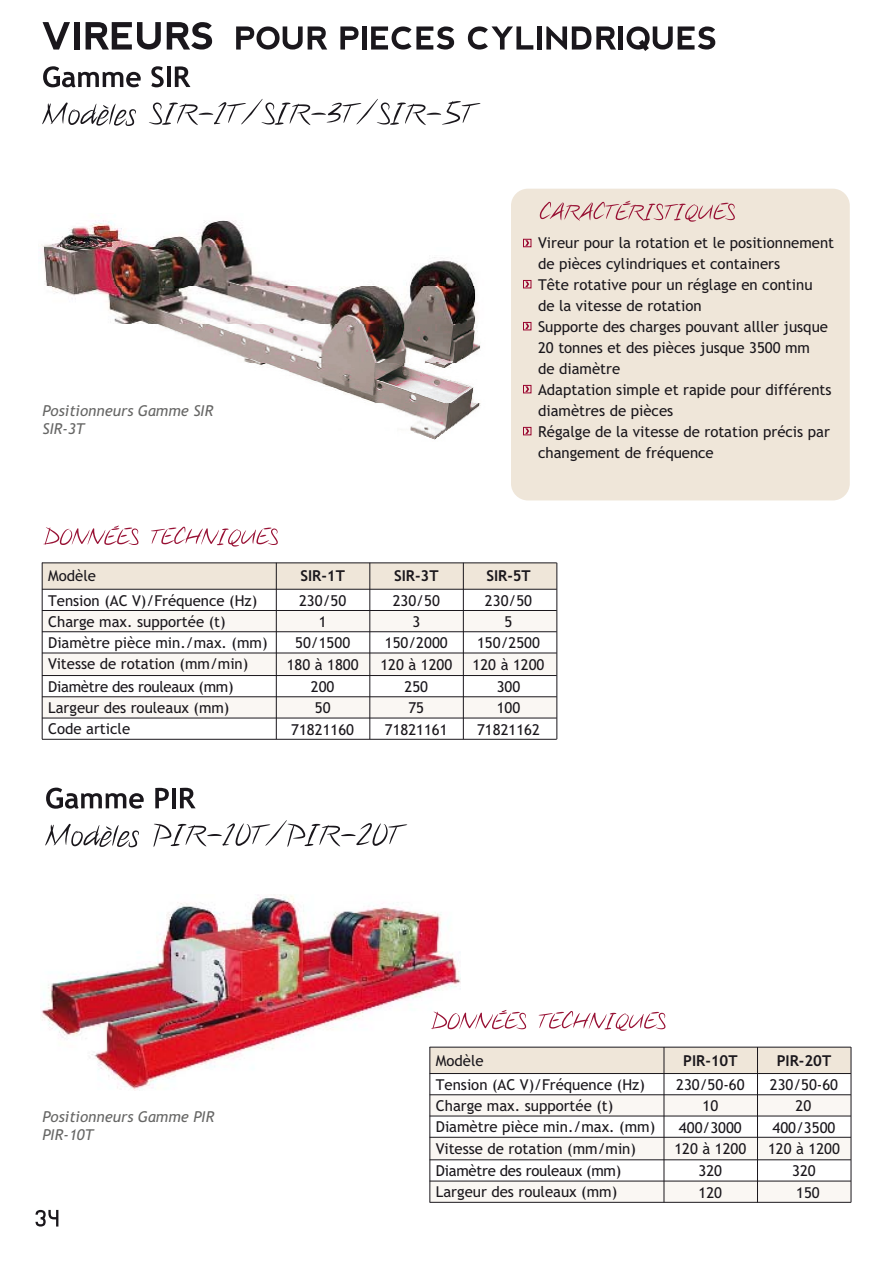
<style>
.page{position:relative;width:893px;height:1263px;background:#fff}
.page>*{position:absolute;margin:0;border:0;box-sizing:border-box;transform-origin:0 0}
.t1{font:15px/21px "Trebuchet MS";color:#1a171c}
.t2{font:italic 15px/18px "Trebuchet MS";color:#666665}
.t3{font:700 15px "Trebuchet MS";color:#1a171c}
</style>
<div class="page">
<svg style="left:36px;top:1210px;width:22px;height:17px"></svg>
<img style="left:41px;top:220px;width:440px;height:220px">
<img style="left:41px;top:895px;width:419px;height:195px">
<div style="left:511px;top:189px;width:339px;height:311px;background:#efe6d9;border-radius:17px"></div>
<svg style="left:540px;top:201px;width:195px;height:21px"></svg>
<svg style="left:526px;top:241px;width:3px;height:4px"></svg>
<div style="left:523px;top:239px;width:8px;height:8px;border:1px solid #99042e"></div>
<svg style="left:526px;top:282px;width:3px;height:4px"></svg>
<div style="left:523px;top:280px;width:8px;height:8px;border:1px solid #99042e"></div>
<svg style="left:526px;top:324px;width:3px;height:4px"></svg>
<div style="left:523px;top:322px;width:8px;height:8px;border:1px solid #99042e"></div>
<svg style="left:526px;top:387px;width:3px;height:4px"></svg>
<div style="left:523px;top:385px;width:8px;height:8px;border:1px solid #99042e"></div>
<svg style="left:526px;top:429px;width:3px;height:4px"></svg>
<div style="left:523px;top:427px;width:8px;height:8px;border:1px solid #99042e"></div>
<svg style="left:43px;top:22px;width:27px;height:28px"></svg>
<div style="left:75px;top:22px;width:5px;height:28px;background:#1a171c"></div>
<svg style="left:86px;top:22px;width:75px;height:28px"></svg>
<svg style="left:167px;top:22px;width:45px;height:28px"></svg>
<svg style="left:236px;top:26px;width:91px;height:24px"></svg>
<svg style="left:340px;top:26px;width:18px;height:24px"></svg>
<hr style="left:362px;top:26px;width:4px;height:24px;background:#1a171c">
<svg style="left:371px;top:26px;width:83px;height:24px"></svg>
<svg style="left:468px;top:26px;width:65px;height:24px"></svg>
<div style="left:537px;top:26px;width:5px;height:24px;background:#1a171c"></div>
<svg style="left:546px;top:26px;width:70px;height:24px"></svg>
<div style="left:618px;top:26px;width:5px;height:24px;background:#1a171c"></div>
<svg style="left:626px;top:26px;width:89px;height:25px"></svg>
<svg style="left:43px;top:66px;width:98px;height:21px"></svg>
<svg style="left:151px;top:66px;width:13px;height:21px"></svg>
<hr style="left:167px;top:67px;width:4px;height:20px;background:#1a171c">
<svg style="left:175px;top:66px;width:15px;height:21px"></svg>
<svg style="left:42px;top:103px;width:94px;height:23px"></svg>
<svg style="left:149px;top:99px;width:332px;height:26px"></svg>
<svg style="left:46px;top:788px;width:98px;height:21px"></svg>
<svg style="left:155px;top:788px;width:14px;height:20px"></svg>
<hr style="left:172px;top:788px;width:4px;height:20px;background:#1a171c">
<svg style="left:180px;top:788px;width:16px;height:20px"></svg>
<svg style="left:45px;top:824px;width:94px;height:23px"></svg>
<svg style="left:154px;top:820px;width:253px;height:27px"></svg>
<div style="left:43px;top:564px;width:514px;height:25px;background:#efe6d9"></div>
<div style="left:43px;top:611px;width:514px;height:20px;background:#faf7f3"></div>
<div style="left:43px;top:654px;width:514px;height:21px;background:#faf7f3"></div>
<div style="left:43px;top:698px;width:514px;height:20px;background:#faf7f3"></div>
<hr style="left:42px;top:563px;width:515px;height:1px;background:#1a171c">
<hr style="left:42px;top:563px;width:1px;height:176px;background:#1a171c">
<hr style="left:557px;top:563px;width:1px;height:176px;background:#1a171c">
<hr style="left:463px;top:563px;width:1px;height:176px;background:#1a171c">
<hr style="left:370px;top:563px;width:1px;height:176px;background:#1a171c">
<hr style="left:276px;top:563px;width:1px;height:176px;background:#1a171c">
<hr style="left:42px;top:589px;width:515px;height:1px;background:#1a171c">
<hr style="left:42px;top:610px;width:515px;height:1px;background:#1a171c">
<hr style="left:42px;top:631px;width:515px;height:1px;background:#1a171c">
<hr style="left:42px;top:653px;width:515px;height:1px;background:#1a171c">
<hr style="left:42px;top:675px;width:515px;height:1px;background:#1a171c">
<hr style="left:42px;top:697px;width:515px;height:1px;background:#1a171c">
<hr style="left:42px;top:718px;width:515px;height:1px;background:#1a171c">
<hr style="left:42px;top:739px;width:515px;height:1px;background:#1a171c">
<svg style="left:43px;top:526px;width:95px;height:19px"></svg>
<svg style="left:151px;top:527px;width:127px;height:20px"></svg>
<div style="left:431px;top:1048px;width:420px;height:25px;background:#efe6d9"></div>
<div style="left:431px;top:1096px;width:420px;height:20px;background:#faf7f3"></div>
<div style="left:431px;top:1138px;width:420px;height:21px;background:#faf7f3"></div>
<div style="left:431px;top:1182px;width:420px;height:20px;background:#faf7f3"></div>
<hr style="left:430px;top:1047px;width:421px;height:1px;background:#1a171c">
<hr style="left:430px;top:1047px;width:1px;height:155px;background:#1a171c">
<hr style="left:851px;top:1047px;width:1px;height:155px;background:#1a171c">
<hr style="left:757px;top:1047px;width:1px;height:155px;background:#1a171c">
<hr style="left:664px;top:1047px;width:1px;height:155px;background:#1a171c">
<hr style="left:430px;top:1073px;width:421px;height:1px;background:#1a171c">
<hr style="left:430px;top:1095px;width:421px;height:1px;background:#1a171c">
<hr style="left:430px;top:1116px;width:421px;height:1px;background:#1a171c">
<hr style="left:430px;top:1137px;width:421px;height:1px;background:#1a171c">
<hr style="left:430px;top:1160px;width:421px;height:1px;background:#1a171c">
<hr style="left:430px;top:1181px;width:421px;height:1px;background:#1a171c">
<hr style="left:430px;top:1202px;width:421px;height:1px;background:#1a171c">
<svg style="left:431px;top:1010px;width:95px;height:19px"></svg>
<svg style="left:538px;top:1011px;width:127px;height:20px"></svg>
<p class="t2" style="left:42px;top:402px;width:173px">Positionneurs Gamme SIR<br>SIR-3T</p>
<p class="t1" style="left:538px;top:233px;width:298px">Vireur pour la rotation et le positionnement de pièces cylindriques et containers<br>Tête rotative pour un réglage en continu<br>de la vitesse de rotation<br>Supporte des charges pouvant alller jusque 20 tonnes et des pièces jusque 3500 mm<br>de diamètre<br>Adaptation simple et rapide pour différents diamètres de pièces<br>Régalge de la vitesse de rotation précis par changement de fréquence</p>
<p class="t1" style="left:48px;top:565px;width:210px;line-height:24.3px">Modèle<br>Tension (AC V)/Fréquence (Hz)</p>
<p class="t1" style="left:48px;top:612px;width:221px;line-height:21.5px">Charge max. supportée (t)<br>Diamètre pièce min./max. (mm)<br>Vitesse de rotation (mm/min)<br>Diamètre des rouleaux (mm)<br>Largeur des rouleaux (mm)<br>Code article</p>
<p class="t3" style="left:300px;top:567px;width:46px">SIR-1T</p>
<p class="t3" style="left:394px;top:567px;width:46px">SIR-3T</p>
<p class="t3" style="left:486px;top:567px;width:46px">SIR-5T</p>
<p class="t1" style="left:299px;top:591px;width:49px">230/50</p>
<p class="t1" style="left:393px;top:591px;width:49px">230/50</p>
<p class="t1" style="left:485px;top:591px;width:49px">230/50</p>
<p class="t1" style="left:319px;top:613px;width:9px">1</p>
<p class="t1" style="left:412px;top:613px;width:9px">3</p>
<p class="t1" style="left:505px;top:613px;width:9px">5</p>
<p class="t1" style="left:295px;top:634px;width:56px">50/1500</p>
<p class="t1" style="left:385px;top:634px;width:64px">150/2000</p>
<p class="t1" style="left:477px;top:634px;width:64px">150/2500</p>
<p class="t1" style="left:287px;top:656px;width:73px">180 à 1800</p>
<p class="t1" style="left:380px;top:656px;width:73px">120 à 1200</p>
<p class="t1" style="left:473px;top:656px;width:73px">120 à 1200</p>
<p class="t1" style="left:311px;top:678px;width:25px">200</p>
<p class="t1" style="left:404px;top:678px;width:25px">250</p>
<p class="t1" style="left:497px;top:678px;width:25px">300</p>
<p class="t1" style="left:315px;top:699px;width:17px">50</p>
<p class="t1" style="left:408px;top:699px;width:17px">75</p>
<p class="t1" style="left:497px;top:699px;width:25px">100</p>
<p class="t1" style="left:291px;top:720px;width:64px">71821160</p>
<p class="t1" style="left:385px;top:720px;width:64px">71821161</p>
<p class="t1" style="left:477px;top:720px;width:64px">71821162</p>
<p class="t2" style="left:42px;top:1108px;width:173px">Positionneurs Gamme PIR<br>PIR-10T</p>
<p class="t1" style="left:436px;top:1049px;width:210px;line-height:24.3px">Modèle<br>Tension (AC V)/Fréquence (Hz)</p>
<p class="t1" style="left:436px;top:1096px;width:221px;line-height:21.6px">Charge max. supportée (t)<br>Diamètre pièce min./max. (mm)<br>Vitesse de rotation (mm/min)<br>Diamètre des rouleaux (mm)<br>Largeur des rouleaux (mm)</p>
<p class="t3" style="left:683px;top:1052px;width:56px">PIR-10T</p>
<p class="t3" style="left:777px;top:1052px;width:56px">PIR-20T</p>
<p class="t1" style="left:676px;top:1075px;width:70px">230/50-60</p>
<p class="t1" style="left:770px;top:1075px;width:70px">230/50-60</p>
<p class="t1" style="left:702px;top:1097px;width:17px">10</p>
<p class="t1" style="left:795px;top:1097px;width:17px">20</p>
<p class="t1" style="left:679px;top:1118px;width:64px">400/3000</p>
<p class="t1" style="left:772px;top:1118px;width:64px">400/3500</p>
<p class="t1" style="left:674px;top:1140px;width:73px">120 à 1200</p>
<p class="t1" style="left:768px;top:1140px;width:73px">120 à 1200</p>
<p class="t1" style="left:698px;top:1162px;width:25px">320</p>
<p class="t1" style="left:792px;top:1162px;width:25px">320</p>
<p class="t1" style="left:698px;top:1183px;width:25px">120</p>
<p class="t1" style="left:796px;top:1183px;width:25px">150</p>
</div>
